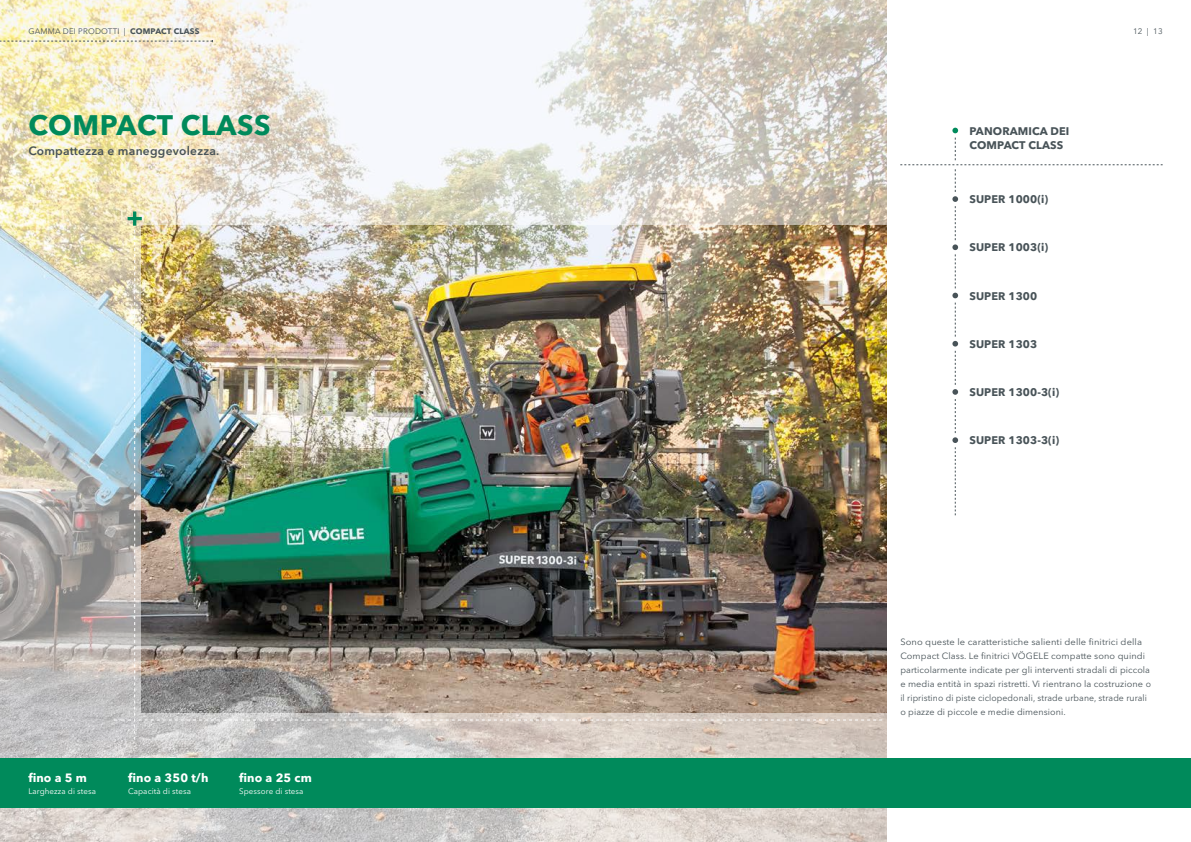
<style>
.page{position:relative;width:1191px;height:842px;background:#fff}
.page>*{position:absolute;margin:0;border:0;box-sizing:border-box;transform-origin:0 0}
.t1{font:700 28px "Avenir Next LT Pro";letter-spacing:.02em;color:#008a5b}
.t2{font:600 12px "Avenir Next LT Pro";letter-spacing:.02em;color:#485358}
.t3{font:700 12px "Avenir Next LT Pro";letter-spacing:.01em;color:#fff}
.t4{font:700 11px/14px "Avenir Next LT Pro";letter-spacing:.01em;color:#485358}
.t5{font:9px/14px "Avenir Next LT Pro";letter-spacing:.01em;color:#485358;scale:1.04 1}
.t6{font:8px "Avenir Next LT Pro";letter-spacing:.01em;color:#fff}
.t7{font:8px "Avenir Next LT Pro";letter-spacing:.02em;color:#485358}
.s1{font-weight:700}
</style>
<div class="page">
<img style="left:0;top:0;width:886px;height:842px">
<svg style="left:0;top:40px;width:213px;height:2px"></svg>
<div style="left:0;top:758px;width:1191px;height:50px;background:#008a5b"></div>
<svg style="left:900px;top:128px;width:262px;height:387px"></svg>
<img style="left:114px;top:211px;width:768px;height:529px">
<p class="t7" style="left:28px;top:27px;width:173px">GAMMA DEI PRODOTTI | <span class="s1">COMPACT CLASS</span></p>
<p class="t7" style="left:1133px;top:27px;width:31px">12 | 13</p>
<h1 class="t1" style="left:28px;top:108px;width:244px">COMPACT CLASS</h1>
<h2 class="t2" style="left:28px;top:143px;width:193px">Compattezza e maneggevolezza.</h2>
<h2 class="t3" style="left:28px;top:770px;width:60px">fino a 5 m</h2>
<p class="t6" style="left:28px;top:786px;width:69px">Larghezza di stesa</p>
<h2 class="t3" style="left:128px;top:770px;width:82px">fino a 350 t/h</h2>
<p class="t6" style="left:128px;top:786px;width:64px">Capacità di stesa</p>
<h2 class="t3" style="left:239px;top:770px;width:74px">fino a 25 cm</h2>
<p class="t6" style="left:239px;top:786px;width:66px">Spessore di stesa</p>
<p class="t4" style="left:969px;top:124px;width:101px">PANORAMICA DEI<br>COMPACT CLASS</p>
<p class="t4" style="left:969px;top:192px;width:80px">SUPER 1000(i)</p>
<p class="t4" style="left:969px;top:240px;width:80px">SUPER 1003(i)</p>
<p class="t4" style="left:969px;top:289px;width:69px">SUPER 1300</p>
<p class="t4" style="left:969px;top:337px;width:69px">SUPER 1303</p>
<p class="t4" style="left:969px;top:385px;width:91px">SUPER 1300-3(i)</p>
<p class="t4" style="left:969px;top:433px;width:91px">SUPER 1303-3(i)</p>
<p class="t5" style="left:900px;top:635px;width:242px">Sono queste le caratteristiche salienti delle finitrici della Compact Class. Le finitrici VÖGELE compatte sono quindi particolarmente indicate per gli interventi stradali di piccola e media entità in spazi ristretti. Vi rientrano la costruzione o il ripristino di piste ciclopedonali, strade urbane, strade rurali o piazze di piccole e medie dimensioni.</p>
</div>
